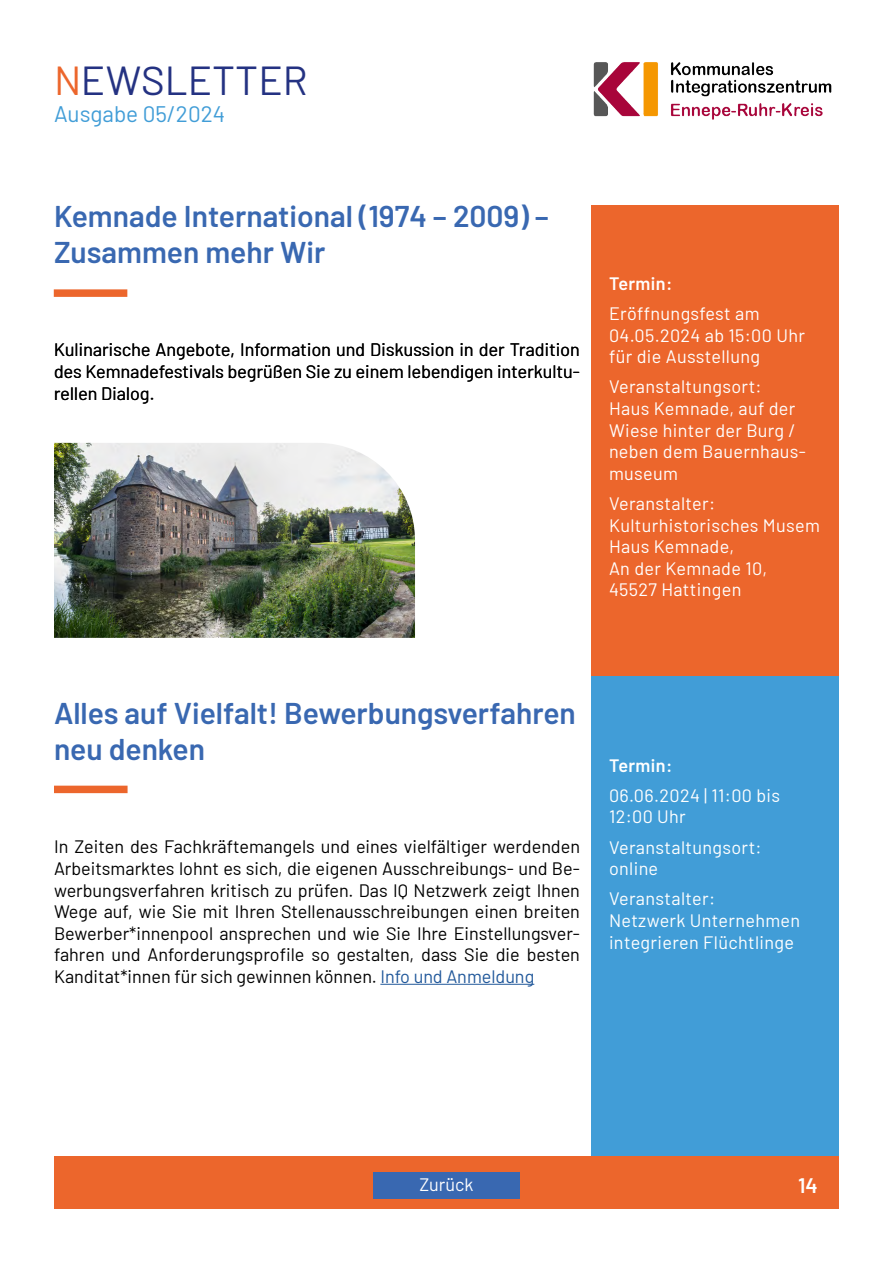
<style>
.page{position:relative;width:893px;height:1263px;background:#fff}
.page>*{position:absolute;margin:0;border:0;box-sizing:border-box;transform-origin:0 0}
.t1{font:40.5px "Barlow";color:#243282}
.Unterkapitel{font:600 30px/36px "Barlow";color:#3968b1}
.t2{font:22.5px "Barlow";color:#419dd7}
.t3{font:600 21px "Barlow";color:#fff}
.t4{font:18px/21.6px "Barlow";color:#000;text-align:justify}
.t5{font:18px/21.6px "Barlow";letter-spacing:.02em;color:#fff}
.t6{font:600 18px "Barlow";letter-spacing:.02em;color:#fff}
.s1{color:#ec662c}
.s2{color:#22599b}
</style>
<div class="page">
<div style="left:591px;top:205px;width:248px;height:475px;background:#ec662c"></div>
<div style="left:591px;top:676px;width:248px;height:497px;background:#419dd7"></div>
<img style="left:593px;top:62px;width:239px;height:58px">
<div style="left:54px;top:1157px;width:785px;height:52px;background:#ec662c"></div>
<hr style="left:380px;top:984px;width:154px;height:1px;background:#22599b">
<div style="left:54px;top:289px;width:73px;height:8px;background:#ec662c"></div>
<div style="left:54px;top:786px;width:74px;height:7px;background:#ec662c"></div>
<img style="left:54px;top:443px;width:361px;height:195px">
<div style="left:373px;top:1173px;width:147px;height:26px;background:#3968b1"></div>
<h1 class="t1" style="left:54px;top:51px;width:255px"><span class="s1">N</span>EWSLETTER</h1>
<p class="t2" style="left:54px;top:97px;width:173px">Ausgabe 05/2024</p>
<p class="Unterkapitel" style="left:54px;top:196px;width:496px">Kemnade International (1974 – 2009) –<br>Zusammen mehr Wir</p>
<p class="t4" style="left:54px;top:338px;width:527px">Kulinarische Angebote, Information und Diskussion in der Tradition des Kemnadefestivals begrüßen Sie zu einem lebendigen interkultu&shy;rellen Dialog.</p>
<p class="t6" style="left:609px;top:270px;width:65px">Termin:</p>
<p class="t5" style="left:609px;top:301px;width:197px">Eröffnungsfest am<br>04.05.2024 ab 15:00 Uhr für die Ausstellung</p>
<p class="t5" style="left:609px;top:375px;width:199px">Veranstaltungsort:<br>Haus Kemnade, auf der<br>Wiese hinter der Burg / neben dem Bauernhaus&shy;museum</p>
<p class="t5" style="left:609px;top:491px;width:212px">Veranstalter:<br>Kulturhistorisches Musem<br>Haus Kemnade,<br>An der Kemnade 10,<br>45527 Hattingen</p>
<p class="Unterkapitel" style="left:54px;top:692px;width:523px">Alles auf Vielfalt! Bewerbungsverfahren neu denken</p>
<p class="t4" style="left:54px;top:835px;width:527px">In Zeiten des Fachkräftemangels und eines vielfältiger werdenden Arbeitsmarktes lohnt es sich, die eigenen Ausschreibungs- und Be&shy;werbungsverfahren kritisch zu prüfen. Das IQ Netzwerk zeigt Ihnen Wege auf, wie Sie mit Ihren Stellenausschreibungen einen breiten Bewerber*innenpool ansprechen und wie Sie Ihre Einstellungsver&shy;fahren und Anforderungsprofile so gestalten, dass Sie die besten Kanditat*innen für sich gewinnen können. <span class="s2">Info und Anmeldung</span></p>
<p class="t6" style="left:609px;top:752px;width:65px">Termin:</p>
<p class="t5" style="left:609px;top:783px;width:173px">06.06.2024 | 11:00 bis<br>12:00 Uhr</p>
<p class="t5" style="left:609px;top:835px;width:154px">Veranstaltungsort: online</p>
<p class="t5" style="left:609px;top:887px;width:193px">Veranstalter:<br>Netzwerk Unternehmen integrieren Flüchtlinge</p>
<p class="t5" style="left:419px;top:1172px;width:56px">Zurück</p>
<p class="t3" style="left:798px;top:1170px;width:21px">14</p>
</div>
